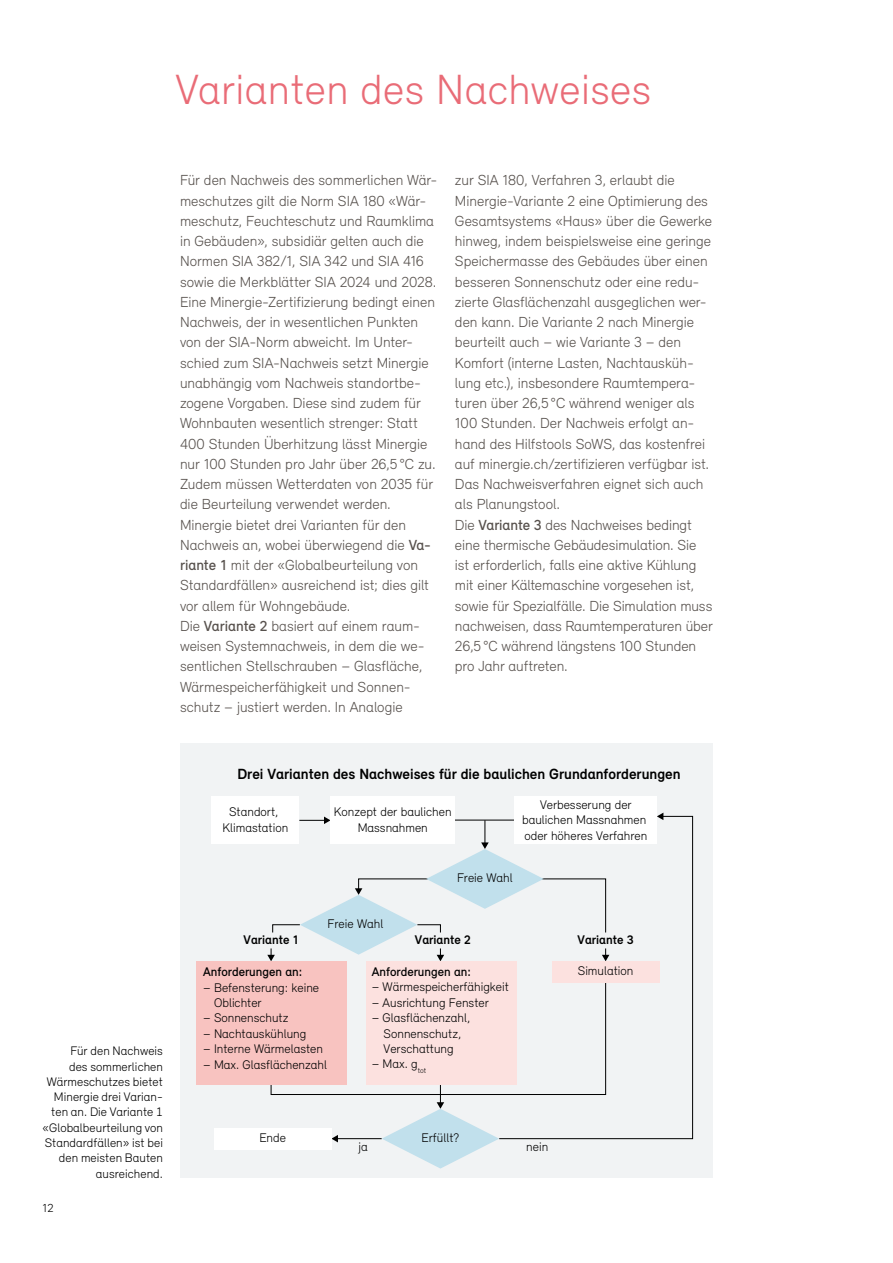
<style>
.page{position:relative;width:893px;height:1263px;background:#fff}
.page>*{position:absolute;margin:0;border:0;box-sizing:border-box;transform-origin:0 0}
.t1{font:300 43.5px "Relevant";letter-spacing:.01em;color:#e96c77}
.t2{font:700 15.15px "Relevant";color:#000}
.t3{font:300 15px/20.2px "Relevant";color:#57514d}
.t4{font:300 12.9px/15.5px "Relevant";color:#000;text-align:center}
.t5{font:500 12.9px "Relevant";color:#000}
.t6{font:700 12.9px "Relevant";color:#000}
.t7{font:300 12.75px/15.3px "Relevant";letter-spacing:.005em;color:#000;text-align:right}
.t8{font:300 12px "Relevant";color:#000}
.s1{font-weight:500}
</style>
<div class="page">
<div style="left:180px;top:743px;width:533px;height:435px;background:#f1f3f4"></div>
<svg style="left:516px;top:816px;width:177px;height:323px"></svg>
<svg style="left:657px;top:813px;width:6px;height:7px"></svg>
<div style="left:214px;top:1128px;width:117px;height:21px;background:#fff"></div>
<div style="left:515px;top:797px;width:142px;height:47px;background:#fff"></div>
<div style="left:331px;top:796px;width:124px;height:48px;background:#fff"></div>
<div style="left:211px;top:796px;width:88px;height:48px;background:#fff"></div>
<svg style="left:270px;top:980px;width:336px;height:188px"></svg>
<svg style="left:267px;top:816px;width:342px;height:145px"></svg>
<div style="left:196px;top:961px;width:150px;height:124px;background:#f8c3c0"></div>
<div style="left:366px;top:961px;width:150px;height:124px;background:#fce1df"></div>
<div style="left:552px;top:961px;width:107px;height:22px;background:#fce1df"></div>
<h1 class="t1" style="left:176px;top:64px;width:477px">Varianten des Nachweises</h1>
<p class="t3" style="left:180px;top:170px;width:259px">Für den Nachweis des sommerlichen Wär&shy;meschutzes gilt die Norm SIA 180 «Wär&shy;meschutz, Feuchteschutz und Raumklima in Gebäuden», subsidiär gelten auch die Normen SIA 382/1, SIA 342 und SIA 416 sowie die Merkblätter SIA 2024 und 2028.<br>Eine Minergie-Zertifizierung bedingt einen Nachweis, der in wesentlichen Punkten von der SIA-Norm abweicht. Im Unter&shy;schied zum SIA-Nachweis setzt Minergie unabhängig vom Nachweis standortbe&shy;zogene Vorgaben. Diese sind zudem für Wohnbauten wesentlich strenger: Statt 400 Stunden Überhitzung lässt Minergie nur 100 Stunden pro Jahr über 26,5°C zu.<br>Zudem müssen Wetterdaten von 2035 für die Beurteilung verwendet werden.<br>Minergie bietet drei Varianten für den Nachweis an, wobei überwiegend die <span class="s1">Va&shy;riante 1</span> mit der «Globalbeurteilung von Standardfällen» ausreichend ist; dies gilt vor allem für Wohngebäude.<br>Die <span class="s1">Variante 2</span> basiert auf einem raum&shy;weisen Systemnachweis, in dem die we&shy;sentlichen Stellschrauben – Glasfläche, Wärmespeicherfähigkeit und Sonnen&shy;schutz – justiert werden. In Analogie</p>
<p class="t3" style="left:455px;top:170px;width:259px">zur SIA 180, Verfahren 3, erlaubt die Minergie-Variante 2 eine Optimierung des Gesamtsystems «Haus» über die Gewerke hinweg, indem beispielsweise eine geringe Speichermasse des Gebäudes über einen besseren Sonnenschutz oder eine redu&shy;zierte Glasflächenzahl ausgeglichen wer&shy;den kann. Die Variante 2 nach Minergie beurteilt auch – wie Variante 3 – den Komfort (interne Lasten, Nachtausküh&shy;lung etc.), insbesondere Raumtempera&shy;turen über 26,5°C während weniger als 100 Stunden. Der Nachweis erfolgt an&shy;hand des Hilfstools SoWS, das kostenfrei auf minergie.ch/zertifizieren verfügbar ist.<br>Das Nachweisverfahren eignet sich auch als Planungstool.<br>Die <span class="s1">Variante 3</span> des Nachweises bedingt eine thermische Gebäudesimulation. Sie ist erforderlich, falls eine aktive Kühlung mit einer Kältemaschine vorgesehen ist, sowie für Spezialfälle. Die Simulation muss nachweisen, dass Raumtemperaturen über 26,5°C während längstens 100 Stunden pro Jahr auftreten.</p>
<p class="t7" style="left:43px;top:1043px;width:122px">Für den Nachweis<br>des sommerlichen<br>Wärmeschutzes bietet<br>Minergie drei Varian&shy;ten an. Die Variante 1 «Globalbeurteilung von<br>Standardfällen» ist bei den meisten Bauten ausreichend.</p>
<p class="t8" style="left:43px;top:1201px;width:13px">12</p>
<p class="t2" style="left:237px;top:765px;width:445px">Drei Varianten des Nachweises für die baulichen Grundanforderungen</p>
<p class="t4" style="left:223px;top:804px;width:67px">Standort,<br>Klimastation</p>
<p class="t4" style="left:334px;top:804px;width:119px">Konzept der baulichen<br>Massnahmen</p>
<p class="t4" style="left:522px;top:796px;width:127px">Verbesserung der baulichen Massnahmen oder höheres Verfahren</p>
<p class="t4" style="left:457px;top:870px;width:57px">Freie Wahl</p>
<p class="t4" style="left:328px;top:916px;width:57px">Freie Wahl</p>
<p class="t6" style="left:244px;top:932px;width:56px">Variante 1</p>
<p class="t6" style="left:415px;top:932px;width:57px">Variante 2</p>
<p class="t6" style="left:578px;top:932px;width:58px">Variante 3</p>
<p class="t5" style="left:203px;top:964px;width:101px">Anforderungen an:</p>
<p class="t4" style="left:214px;top:979px;width:106px;text-align:left;text-indent:-11px">– Befensterung: keine<br>Oblichter</p>
<p class="t4" style="left:203px;top:1010px;width:87px">– Sonnenschutz</p>
<p class="t4" style="left:203px;top:1025px;width:105px">– Nachtauskühlung</p>
<p class="t4" style="left:203px;top:1041px;width:121px">– Interne Wärmelasten</p>
<p class="t4" style="left:203px;top:1056px;width:125px">– Max. Glasflächenzahl</p>
<p class="t4" style="left:259px;top:1129px;width:28px">Ende</p>
<p class="t5" style="left:372px;top:964px;width:101px">Anforderungen an:</p>
<p class="t4" style="left:372px;top:979px;width:139px">– Wärmespeicherfähigkeit</p>
<p class="t4" style="left:372px;top:994px;width:119px">– Ausrichtung Fenster</p>
<p class="t4" style="left:372px;top:1010px;width:100px">– Glasflächenzahl,<br>Sonnenschutz,<br>Verschattung</p>
<p class="t4" style="left:372px;top:1056px;width:56px">– Max. g<sub>tot</sub></p>
<p class="t4" style="left:422px;top:1129px;width:39px">Erfüllt?</p>
<p class="t4" style="left:359px;top:1138px;width:11px">ja</p>
<p class="t4" style="left:526px;top:1139px;width:23px">nein</p>
<p class="t4" style="left:578px;top:963px;width:57px">Simulation</p>
</div>
